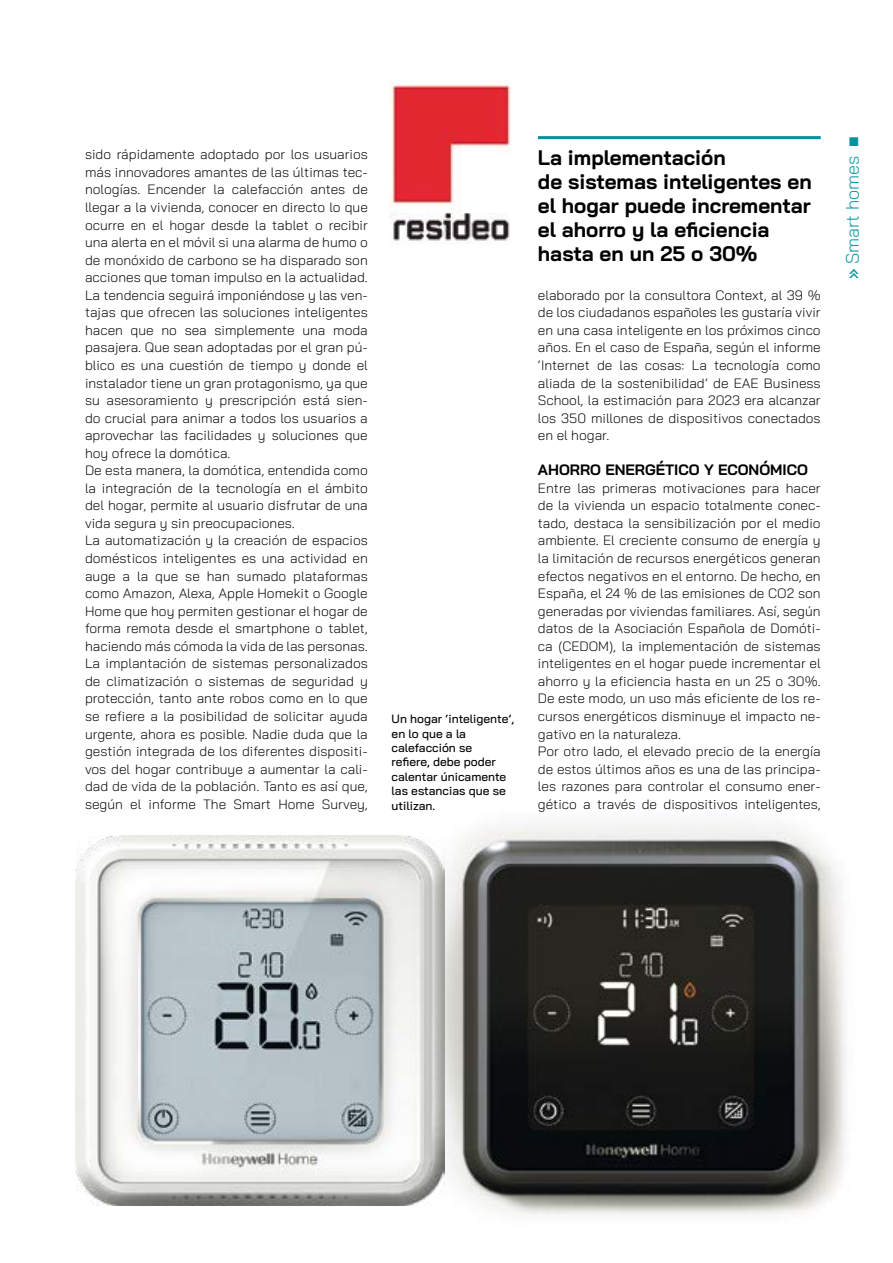
<style>
.page{position:relative;width:893px;height:1263px;background:#fff}
.page>*{position:absolute;margin:0;border:0;box-sizing:border-box;transform-origin:0 0}
.t1{font:700 21px/24px "Bai Jamjuree";color:#000}
.t2{font:300 18px "Bai Jamjuree";color:#00939f}
.t3{font:700 15px "Bai Jamjuree";color:#000}
.t4{font:300 13.5px/17.5px "Bai Jamjuree";color:#000}
.t5{font:500 12px/14.4px "Bai Jamjuree";color:#000}
.s1{font-weight:500}
.s2{font-weight:400}
</style>
<div class="page">
<img style="left:445px;top:823px;width:401px;height:391px">
<hr style="left:538px;top:136px;width:283px;height:3px;background:#00939f">
<img style="left:75px;top:836px;width:370px;height:369px">
<img style="left:390px;top:85px;width:120px;height:158px">
<p class="t4" style="left:85px;top:146px;width:284px">sido rápidamente adoptado por los usuarios más innovadores amantes de las últimas tec&shy;nologías. Encender la calefacción antes de llegar a la vivienda, conocer en directo lo que ocurre en el hogar desde la tablet o recibir una alerta en el móvil si una alarma de humo o de monóxido de carbono se ha disparado son acciones que toman impulso en la actualidad.<br>La tendencia seguirá imponiéndose y las ven&shy;tajas que ofrecen las soluciones inteligentes hacen que no sea simplemente una moda pasajera. Que sean adoptadas por el gran pú&shy;blico es una cuestión de tiempo y donde el instalador tiene un gran protagonismo, ya que su asesoramiento y prescripción está sien&shy;do crucial para animar a todos los usuarios a aprovechar las facilidades y soluciones que hoy ofrece la domótica.<br>De esta manera, la domótica, entendida como la integración de la tecnología en el ámbito del hogar, permite al usuario disfrutar de una vida segura y sin preocupaciones.<br>La automatización y la creación de espacios domésticos inteligentes es una actividad en auge a la que se han sumado plataformas como Amazon, Alexa, Apple Homekit o Google Home que hoy permiten gestionar el hogar de forma remota desde el smartphone o tablet, haciendo más cómoda la vida de las personas.<br>La implantación de sistemas personalizados de climatización o sistemas de seguridad y protección, tanto ante robos como en lo que se refiere a la posibilidad de solicitar ayuda urgente, ahora es posible. Nadie duda que la gestión integrada de los diferentes dispositi&shy;vos del hogar contribuye a aumentar la cali&shy;dad de vida de la población. Tanto es así que, según el informe The Smart Home Survey,</p>
<h1 class="t1" style="left:538px;top:145px;width:275px">La implementación<br>de sistemas inteligentes en el hogar puede incrementar el ahorro y la eficiencia hasta en un 25 o 30%</h1>
<p class="t4" style="left:538px;top:286px;width:284px;text-align:justify">elaborado por la consultora Context, al 39 % de los ciudadanos españoles les gustaría vivir en una casa inteligente en los próximos cinco años. En el caso de España, según el informe ‘Internet de las cosas: La tecnología como aliada de la sostenibilidad’ de EAE Business School, la estimación para 2023 era alcanzar los 350 millones de dispositivos conectados en el hogar.</p>
<p class="t3" style="left:538px;top:461px;width:272px">AHORRO ENERGÉTICO Y ECONÓMICO</p>
<p class="t4" style="left:538px;top:479px;width:284px">Entre las primeras motivaciones para hacer de la vivienda un espacio totalmente conec&shy;tado, destaca la sensibilización por el medio ambiente. El creciente consumo de energía y la limitación de recursos energéticos generan efectos negativos en el entorno. De hecho, en España, el 24 % de las emisiones de CO2 son generadas por viviendas familiares. Así, según datos de la Asociación Española de Domóti&shy;ca (CEDOM), la implementación de sistemas inteligentes en el hogar puede incrementar el ahorro y la eficiencia hasta en un 25 o 30%.<br>De este modo, un uso más eficiente de los re&shy;cursos energéticos disminuye el impacto ne&shy;gativo en la naturaleza.<br>Por otro lado, el elevado precio de la energía de estos últimos años es una de las principa&shy;les razones para controlar el consumo ener&shy;gético a través de dispositivos inteligentes,</p>
<p class="t5" style="left:392px;top:712px;width:124px">Un hogar ‘inteligente’, en lo que a la calefacción se<br>refiere, debe poder calentar únicamente las estancias que se utilizan.</p>
<h2 class="t2" style="left:837px;top:279px;width:145px;rotate:-90deg"><span class="s1">»</span> Smart homes <span class="s2">■</span></h2>
</div>
